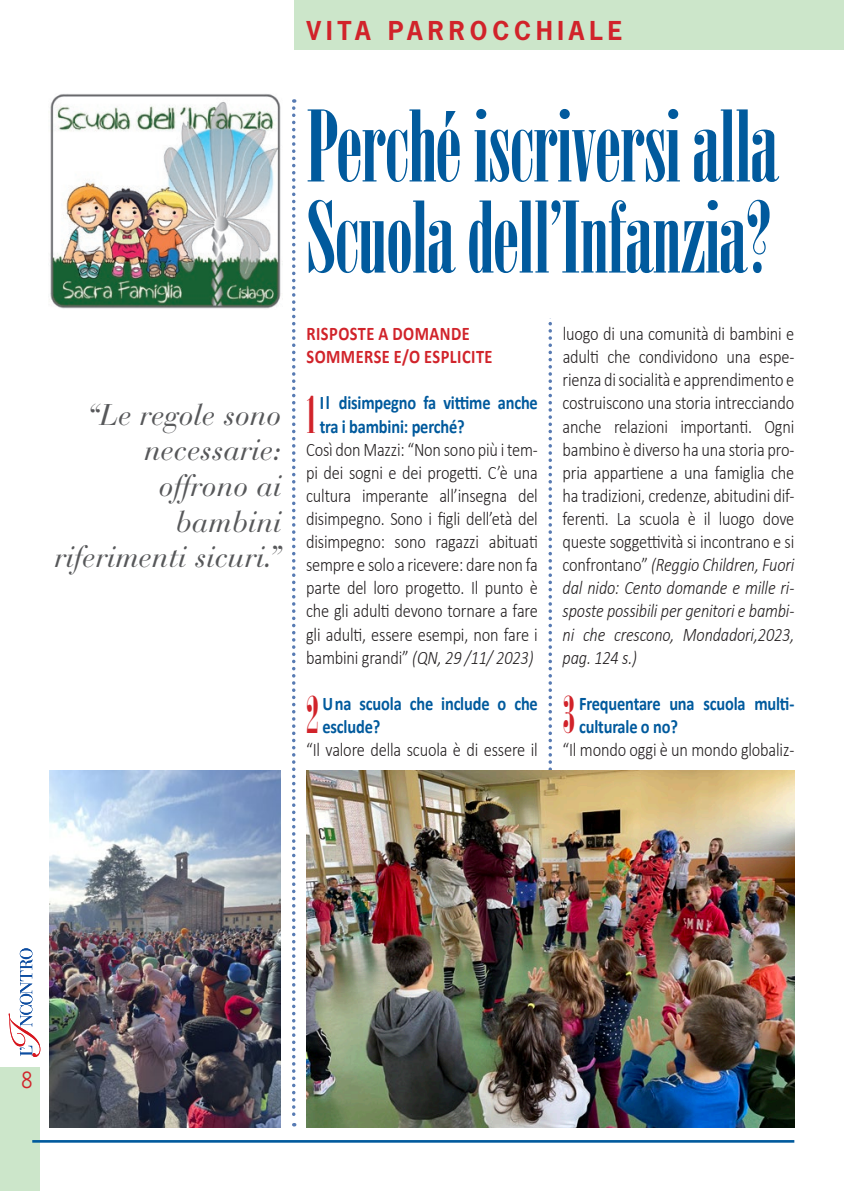
<style>
.page{position:relative;width:844px;height:1191px;background:#fff}
.page>*{position:absolute;margin:0;border:0;box-sizing:border-box;transform-origin:0 0}
.t1{font:98px/91px "Onyx MT Std";letter-spacing:-.01em;color:#015a9d}
.t2{font:50.75px "Onyx MT Std";color:#d1232a;scale:.85 1}
.t3{font:italic 29.75px/35.7px "Bauer Bodoni Std";color:#57585a;text-align:right}
.t4{font:700 24.5px "News Gothic Std";letter-spacing:.2em;color:#d1232a}
.t5{font:21px "News Gothic Std";color:#d1232a;scale:.9 1}
.t6{font:300 19.25px/23.1px "Calibri";letter-spacing:-.01em;color:#231f20;text-align:justify;scale:.85 1}
.t7{font:700 19.25px/23.1px "Calibri";letter-spacing:-.01em;color:#015a9d;scale:.85 1}
.t8{font:700 19.25px/23.1px "Calibri";letter-spacing:.03em;color:#d1232a;scale:.85 1}
.s1{font-style:italic}
</style>
<div class="page">
<svg style="left:548px;top:318px;width:4px;height:452px"></svg>
<div style="left:294px;top:0;width:549px;height:50px;background:#cce6ca"></div>
<img style="left:50px;top:94px;width:231px;height:215px">
<svg style="left:292px;top:99px;width:3px;height:1027px"></svg>
<svg style="left:9px;top:948px;width:31px;height:109px"></svg>
<div style="left:0;top:1067px;width:40px;height:124px;background:#cce6ca"></div>
<hr style="left:32px;top:1140px;width:762px;height:2px;background:#015a9d">
<img style="left:49px;top:770px;width:232px;height:357px">
<img style="left:306px;top:770px;width:488px;height:357px">
<p class="t4" style="left:306px;top:14px;width:317px">VITA PARROCCHIALE</p>
<h3 class="t3" style="left:54px;top:397px;width:228px">“Le regole sono necessarie: offrono ai bambini riferimenti sicuri.”</h3>
<h1 class="t1" style="left:306px;top:104px;width:473px">Perché iscriversi alla<br>Scuola dell’Infanzia?</h1>
<p class="t8" style="left:306px;top:322px;width:220px">RISPOSTE A DOMANDE<br>SOMMERSE E/O ESPLICITE</p>
<h2 class="t2" style="left:306px;top:385px;width:12px">1</h2>
<p class="t7" style="left:319px;top:391px;width:258px">Il disimpegno fa vittime anche tra i bambini: perché?</p>
<p class="t6" style="left:306px;top:437px;width:274px">Così don Mazzi: “Non sono più i tem&shy;pi dei sogni e dei progetti. C’è una cultura imperante all’insegna del disimpegno. Sono i figli dell’età del disimpegno: sono ragazzi abituati sempre e solo a ricevere: dare non fa parte del loro progetto. Il punto è che gli adulti devono tornare a fare gli adulti, essere esempi, non fare i bambini grandi” <span class="s1">(QN, 29 /11/ 2023)</span></p>
<h2 class="t2" style="left:306px;top:685px;width:16px">2</h2>
<p class="t7" style="left:322px;top:692px;width:255px">Una scuola che include o che esclude?</p>
<p class="t6" style="left:306px;top:737px;width:274px">“Il valore della scuola è di essere il</p>
<p class="t6" style="left:562px;top:321px;width:274px">luogo di una comunità di bambini e adulti che condividono una espe&shy;rienza di socialità e apprendimento e costruiscono una storia intrecciando anche relazioni importanti. Ogni bambino è diverso ha una storia pro&shy;pria appartiene a una famiglia che ha tradizioni, credenze, abitudini dif&shy;ferenti. La scuola è il luogo dove queste soggettività si incontrano e si confrontano” <span class="s1">(Reggio Children, Fuori dal nido: Cento domande e mille ri&shy;sposte possibili per genitori e bambi&shy;ni che crescono, Mondadori,2023, pag. 124 s.)</span></p>
<h2 class="t2" style="left:562px;top:685px;width:16px">3</h2>
<p class="t7" style="left:579px;top:692px;width:255px">Frequentare una scuola multi&shy;culturale o no?</p>
<p class="t6" style="left:562px;top:737px;width:274px">“Il mondo oggi è un mondo globaliz-</p>
<p class="t5" style="left:21px;top:1067px;width:14px">8</p>
</div>
